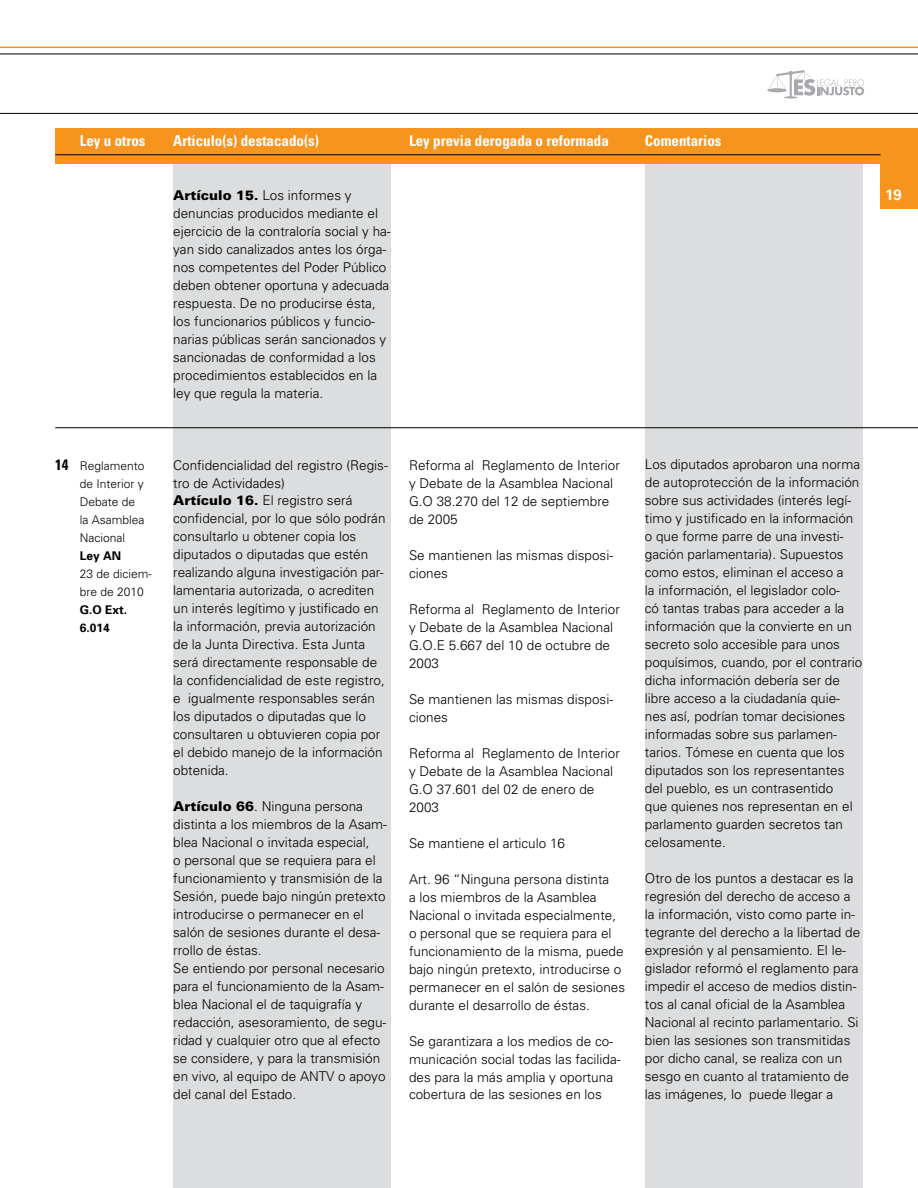
<style>
.page{position:relative;width:918px;height:1188px;background:#fff}
.page>*{position:absolute;margin:0;border:0;box-sizing:border-box;transform-origin:0 0}
.t1{font:700 condensed 15px "Univers";color:#fff}
.t2{font:700 15px "Univers";color:#fff}
.t3{font:700 condensed 15px "Univers";color:#000}
.t4{font:300 13.5px/18px "Univers";color:#000}
.t5{font:300 12px/18px "Univers";color:#000}
.t6{font:700 12px/18px "Univers";color:#000}
.s1{font-weight:900}
</style>
<div class="page">
<div style="left:881px;top:128px;width:37px;height:81px;background:#f7941e"></div>
<hr style="left:0;top:113px;width:918px;height:1px;background:#000">
<hr style="left:0;top:54px;width:918px;height:1px;background:#000">
<hr style="left:0;top:47px;width:918px;height:1px;background:#f7941e">
<svg style="left:767px;top:70px;width:97px;height:29px"></svg>
<div style="left:173px;top:164px;width:218px;height:1024px;background:#dcddde"></div>
<div style="left:645px;top:164px;width:218px;height:1024px;background:#dcddde"></div>
<div style="left:55px;top:128px;width:826px;height:36px;background:#f7941e"></div>
<hr style="left:55px;top:154px;width:826px;height:1px;background:#000">
<hr style="left:55px;top:427px;width:863px;height:1px;background:#000">
<p class="t1" style="left:80px;top:131px;width:67px">Ley u otros</p>
<p class="t1" style="left:173px;top:131px;width:147px">Artículo(s) destacado(s)</p>
<p class="t1" style="left:409px;top:131px;width:201px">Ley previa derogada o reformada</p>
<p class="t1" style="left:645px;top:131px;width:78px">Comentarios</p>
<p class="t4" style="left:173px;top:185px;width:180px"><span class="s1">Artículo 15.</span> Los informes y</p>
<p class="t2" style="left:885px;top:185px;width:18px">19</p>
<p class="t4" style="left:173px;top:203px;width:219px">denuncias producidos mediante el ejercicio de la contraloría social y ha&shy;yan sido canalizados antes los órga&shy;nos competentes del Poder Público deben obtener oportuna y adecuada respuesta. De no producirse ésta, los funcionarios públicos y funcio&shy;narias públicas serán sancionados y sancionadas de conformidad a los procedimientos establecidos en la ley que regula la materia.</p>
<p class="t3" style="left:55px;top:455px;width:15px">14</p>
<p class="t5" style="left:80px;top:456px;width:66px">Reglamento de Interior y<br>Debate de la Asamblea<br>Nacional</p>
<p class="t6" style="left:80px;top:546px;width:43px">Ley AN</p>
<p class="t5" style="left:80px;top:564px;width:74px">23 de diciem&shy;bre de 2010</p>
<p class="t6" style="left:80px;top:600px;width:49px">G.O Ext.<br>6.014</p>
<p class="t4" style="left:173px;top:455px;width:216px">Confidencialidad del registro (Regis&shy;tro de Actividades)<br><span class="s1">Artículo 16.</span> El registro será confidencial, por lo que sólo podrán consultarlo u obtener copia los diputados o diputadas que estén realizando alguna investigación par&shy;lamentaria autorizada, o acrediten un interés legítimo y justificado en la información, previa autorización de la Junta Directiva. Esta Junta será directamente responsable de la confidencialidad de este registro, e igualmente responsables serán los diputados o diputadas que lo consultaren u obtuvieren copia por el debido manejo de la información obtenida.</p>
<p class="t4" style="left:173px;top:797px;width:215px"><span class="s1">Artículo 66</span>. Ninguna persona distinta a los miembros de la Asam&shy;blea Nacional o invitada especial,<br>o personal que se requiera para el funcionamiento y transmisión de la<br>Sesión, puede bajo ningún pretexto introducirse o permanecer en el salón de sesiones durante el desa&shy;rrollo de éstas.<br>Se entiendo por personal necesario para el funcionamiento de la Asam&shy;blea Nacional el de taquigrafía y redacción, asesoramiento, de segu&shy;ridad y cualquier otro que al efecto se considere, y para la transmisión en vivo, al equipo de ANTV o apoyo del canal del Estado.</p>
<p class="t4" style="left:409px;top:455px;width:212px">Reforma al Reglamento de Interior y Debate de la Asamblea Nacional<br>G.O 38.270 del 12 de septiembre de 2005</p>
<p class="t4" style="left:409px;top:545px;width:206px">Se mantienen las mismas disposi&shy;ciones</p>
<p class="t4" style="left:409px;top:599px;width:212px">Reforma al Reglamento de Interior y Debate de la Asamblea Nacional<br>G.O.E 5.667 del 10 de octubre de<br>2003</p>
<p class="t4" style="left:409px;top:689px;width:206px">Se mantienen las mismas disposi&shy;ciones</p>
<p class="t4" style="left:409px;top:743px;width:212px">Reforma al Reglamento de Interior y Debate de la Asamblea Nacional<br>G.O 37.601 del 02 de enero de<br>2003</p>
<p class="t4" style="left:409px;top:833px;width:158px">Se mantiene el articulo 16</p>
<p class="t4" style="left:409px;top:869px;width:218px">Art. 96 “Ninguna persona distinta<br>a los miembros de la Asamblea Nacional o invitada especialmente, o personal que se requiera para el funcionamiento de la misma, puede bajo ningún pretexto, introducirse o permanecer en el salón de sesiones durante el desarrollo de éstas.</p>
<p class="t4" style="left:409px;top:1031px;width:213px">Se garantizara a los medios de co&shy;municación social todas las facilida&shy;des para la más amplia y oportuna cobertura de las sesiones en los</p>
<p class="t4" style="left:645px;top:455px;width:219px">Los diputados aprobaron una norma de autoprotección de la información sobre sus actividades (interés legí&shy;timo y justificado en la información o que forme parre de una investi&shy;gación parlamentaria). Supuestos como estos, eliminan el acceso a<br>la información, el legislador colo-<br>có tantas trabas para acceder a la información que la convierte en un secreto solo accesible para unos poquísimos, cuando, por el contrario dicha información debería ser de libre acceso a la ciudadanía quie&shy;nes así, podrían tomar decisiones informadas sobre sus parlamen&shy;tarios. Tómese en cuenta que los diputados son los representantes del pueblo, es un contrasentido<br>que quienes nos representan en el parlamento guarden secretos tan celosamente.</p>
<p class="t4" style="left:645px;top:869px;width:217px">Otro de los puntos a destacar es la regresión del derecho de acceso a la información, visto como parte in&shy;tegrante del derecho a la libertad de expresión y al pensamiento. El le&shy;gislador reformó el reglamento para impedir el acceso de medios distin&shy;tos al canal oficial de la Asamblea Nacional al recinto parlamentario. Si bien las sesiones son transmitidas por dicho canal, se realiza con un sesgo en cuanto al tratamiento de las imágenes, lo puede llegar a</p>
</div>
